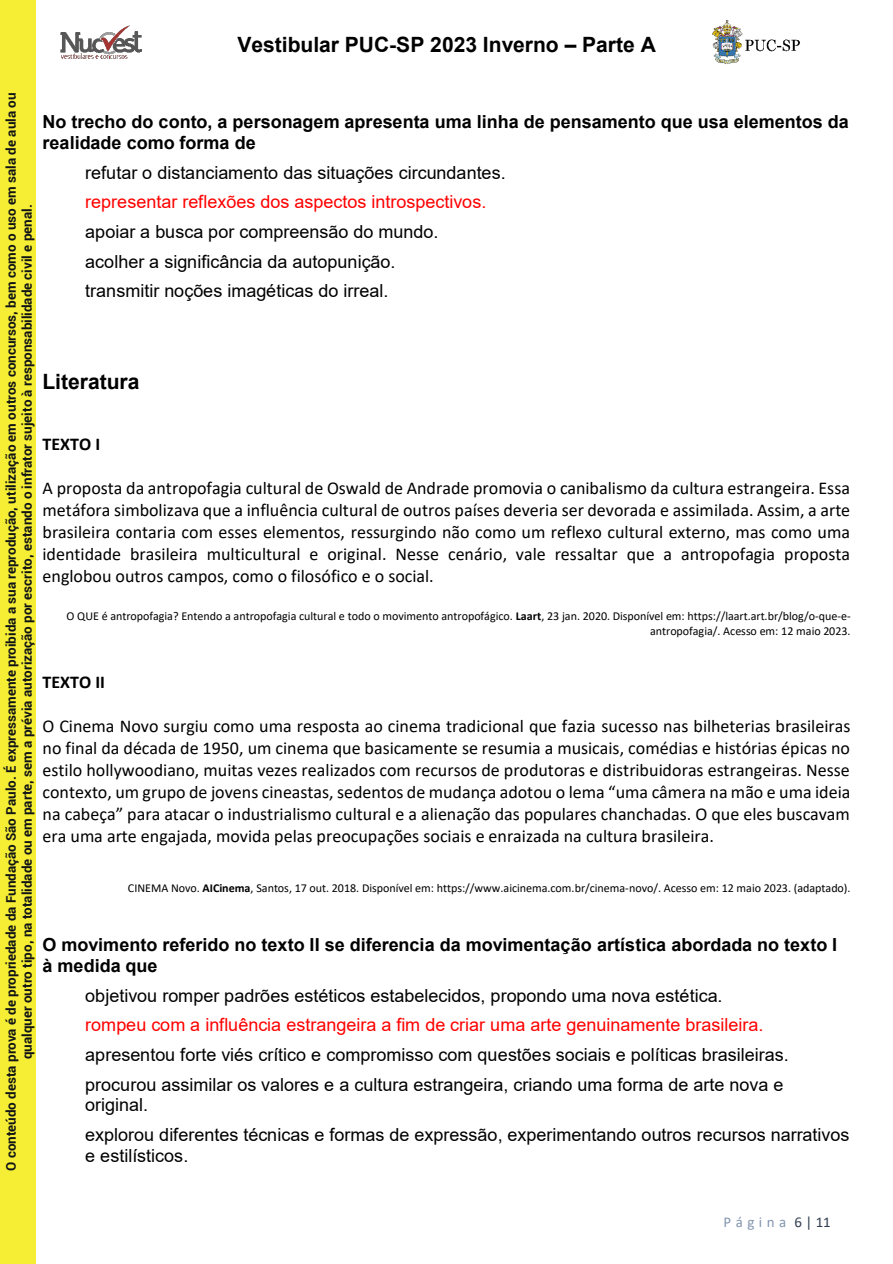
<style>
.page{position:relative;width:893px;height:1264px;background:#fff}
.page>*{position:absolute;margin:0;border:0;box-sizing:border-box;transform-origin:0 0}
.t1{font:700 21px "Arial";color:#000}
.t2{font:18px/21.9px "Calibri";color:#000;text-align:justify}
.t3{font:18px/29.7px "Arial";color:#000}
.t4{font:700 18px/20.7px "Arial";color:#000}
.t5{font:18px "Arial";color:#f00}
.t6{font:700 18px "Calibri";color:#000}
.t7{font:15px "Calibri";letter-spacing:.3em;color:#8496b0}
.t8{font:700 13.35px/16px "Roboto";color:#111416;text-align:center}
.t9{font:12px/14.5px "Calibri";letter-spacing:-.005em;color:#000;text-align:right}
.s1{font-weight:700}
.s2{color:#323e4f}
</style>
<div class="page">
<img style="left:60px;top:25px;width:82px;height:34px">
<img style="left:712px;top:20px;width:88px;height:44px">
<div style="left:0;top:0;width:36px;height:1263px;background:#f6ee34"></div>
<p class="t1" style="left:237px;top:29px;width:420px">Vestibular PUC-SP 2023 Inverno – Parte A</p>
<p class="t8" style="left:3px;top:1170px;width:1079px;rotate:-90deg">O conteúdo desta prova é de propriedade da Fundação São Paulo. É expressamente proibida a sua reprodução, utilização em outros concursos, bem como o uso em sala de aula ou qualquer outro tipo, na totalidade ou em parte, sem a prévia autorização por escrito, estando o infrator sujeito à responsabilidade civil e penal.</p>
<p class="t4" style="left:42px;top:112px;width:807px">No trecho do conto, a personagem apresenta uma linha de pensamento que usa elementos da realidade como forma de</p>
<p class="t3" style="left:85px;top:157px;width:422px">refutar o distanciamento das situações circundantes.</p>
<p class="t5" style="left:85px;top:189px;width:402px">representar reflexões dos aspectos introspectivos.</p>
<p class="t3" style="left:85px;top:217px;width:355px">apoiar a busca por compreensão do mundo. acolher a significância da autopunição. transmitir noções imagéticas do irreal.</p>
<p class="t1" style="left:42px;top:367px;width:98px">Literatura</p>
<p class="t6" style="left:42px;top:431px;width:59px">TEXTO I</p>
<p class="t2" style="left:42px;top:477px;width:809px">A proposta da antropofagia cultural de Oswald de Andrade promovia o canibalismo da cultura estrangeira. Essa metáfora simbolizava que a influência cultural de outros países deveria ser devorada e assimilada. Assim, a arte brasileira contaria com esses elementos, ressurgindo não como um reflexo cultural externo, mas como uma identidade brasileira multicultural e original. Nesse cenário, vale ressaltar que a antropofagia proposta englobou outros campos, como o filosófico e o social.</p>
<p class="t9" style="left:67px;top:609px;width:785px">O QUE é antropofagia? Entendo a antropofagia cultural e todo o movimento antropofágico. <span class="s1">Laart</span>, 23 jan. 2020. Disponível em: https://laart.art.br/blog/o-que-e&shy;antropofagia/. Acesso em: 12 maio 2023.</p>
<p class="t6" style="left:42px;top:669px;width:64px">TEXTO II</p>
<p class="t2" style="left:42px;top:715px;width:809px">O Cinema Novo surgiu como uma resposta ao cinema tradicional que fazia sucesso nas bilheterias brasileiras no final da década de 1950, um cinema que basicamente se resumia a musicais, comédias e histórias épicas no estilo hollywoodiano, muitas vezes realizados com recursos de produtoras e distribuidoras estrangeiras. Nesse contexto, um grupo de jovens cineastas, sedentos de mudança adotou o lema “uma câmera na mão e uma ideia na cabeça” para atacar o industrialismo cultural e a alienação das populares chanchadas. O que eles buscavam era uma arte engajada, movida pelas preocupações sociais e enraizada na cultura brasileira.</p>
<p class="t9" style="left:128px;top:881px;width:724px">CINEMA Novo. <span class="s1">AICinema</span>, Santos, 17 out. 2018. Disponível em: https://www.aicinema.com.br/cinema-novo/. Acesso em: 12 maio 2023. (adaptado).</p>
<p class="t4" style="left:42px;top:934px;width:796px">O movimento referido no texto II se diferencia da movimentação artística abordada no texto I à medida que</p>
<p class="t3" style="left:85px;top:979px;width:638px">objetivou romper padrões estéticos estabelecidos, propondo uma nova estética.</p>
<p class="t5" style="left:85px;top:1012px;width:679px">rompeu com a influência estrangeira a fim de criar uma arte genuinamente brasileira.</p>
<p class="t3" style="left:85px;top:1039px;width:705px">apresentou forte viés crítico e compromisso com questões sociais e políticas brasileiras. procurou assimilar os valores e a cultura estrangeira, criando uma forma de arte nova e</p>
<p class="t3" style="left:85px;top:1089px;width:765px">original.<br>explorou diferentes técnicas e formas de expressão, experimentando outros recursos narrativos</p>
<p class="t3" style="left:85px;top:1140px;width:105px">e estilísticos.</p>
<p class="t7" style="left:723px;top:1211px;width:109px">Página <span class="s2">6| 11</span></p>
</div>
